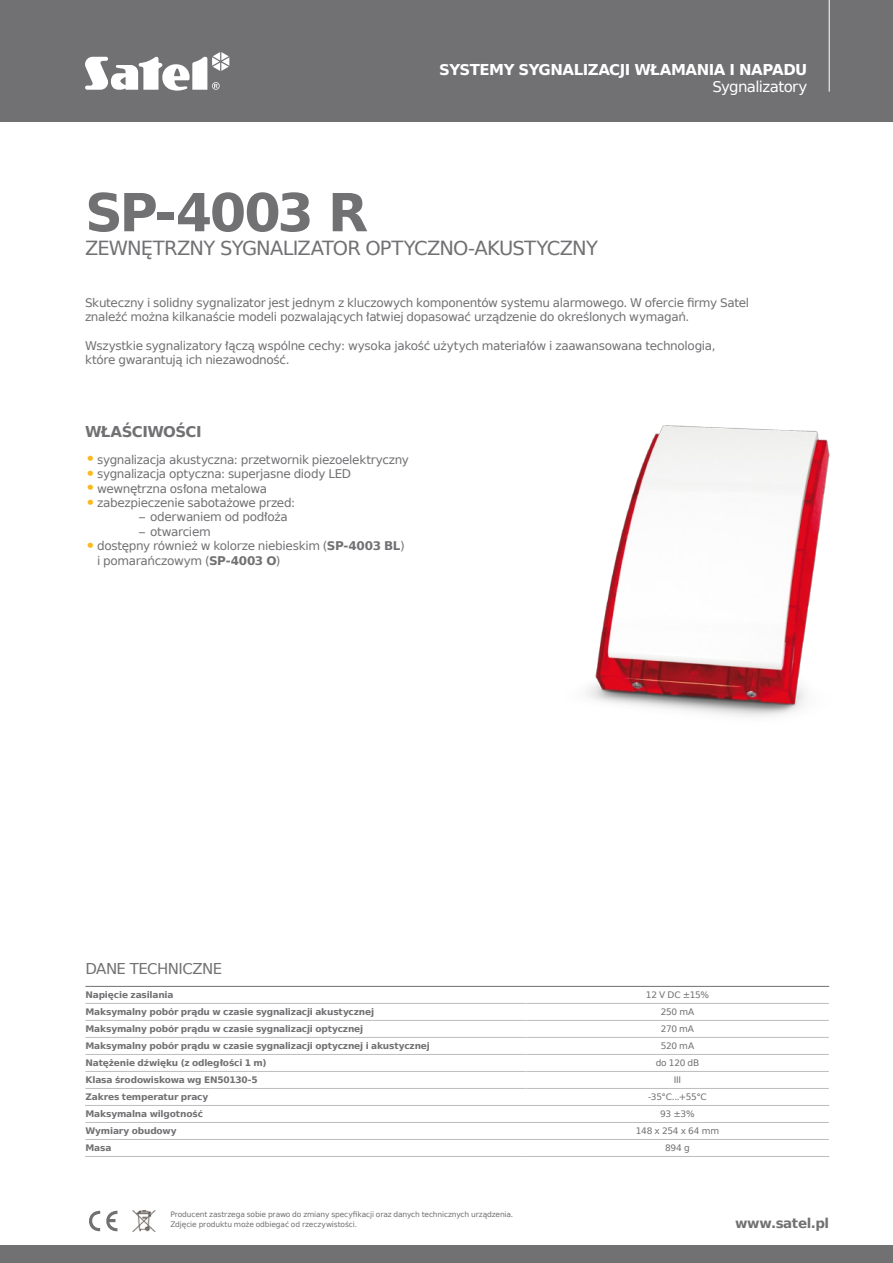
<style>
.page{position:relative;width:893px;height:1263px;background:#fff}
.page>*{position:absolute;margin:0;border:0;box-sizing:border-box;transform-origin:0 0}
.t1{font:700 52.5px "Prima Sans EU";letter-spacing:-.055em;color:#717073}
.t2{font:19.5px "Prima Sans EU";letter-spacing:-.035em;color:#717073}
.t3{font:700 15px "Prima Sans EU";letter-spacing:-.035em;color:#fff}
.t4{font:15px "Prima Sans EU";letter-spacing:-.04em;color:#717073}
.t5{font:15px "Prima Sans EU";letter-spacing:-.045em;color:#fff}
.t6{font:700 15px "Prima Sans EU";letter-spacing:-.04em;color:#717073}
.t7{font:700 13.5px "Prima Sans EU";letter-spacing:-.03em;color:#717073}
.t8{font:12px/14.4px "Prima Sans EU";letter-spacing:-.025em;color:#717073}
.t9{font:700 9px "Prima Sans EU";letter-spacing:-.02em;color:#717073}
.t10{font:9px "Prima Sans EU";letter-spacing:-.03em;color:#717073}
.t11{font:7.5px/10.5px "Prima Sans EU";letter-spacing:-.015em;color:#717073}
.s1{font-size:18px;color:#fab81c}
.s2{font-weight:700}
</style>
<div class="page">
<div style="left:0;top:0;width:893px;height:121px;background:#717073"></div>
<svg style="left:85px;top:52px;width:144px;height:39px"></svg>
<hr style="left:829px;top:0;width:1px;height:92px;background:#fff">
<img style="left:132px;top:1210px;width:24px;height:22px">
<svg style="left:89px;top:1210px;width:28px;height:22px"></svg>
<div style="left:0;top:1245px;width:893px;height:18px;background:#717073"></div>
<img style="left:587px;top:425px;width:243px;height:292px">
<hr style="left:85px;top:1122px;width:441px;height:1px;background:#bcbdbf">
<hr style="left:526px;top:1122px;width:303px;height:1px;background:#bcbdbf">
<hr style="left:85px;top:1139px;width:441px;height:1px;background:#bcbdbf">
<hr style="left:526px;top:1139px;width:303px;height:1px;background:#bcbdbf">
<hr style="left:85px;top:1156px;width:441px;height:1px;background:#bcbdbf">
<hr style="left:526px;top:1156px;width:303px;height:1px;background:#bcbdbf">
<hr style="left:85px;top:1003px;width:441px;height:1px;background:#bcbdbf">
<hr style="left:85px;top:1020px;width:441px;height:1px;background:#bcbdbf">
<hr style="left:85px;top:1037px;width:441px;height:1px;background:#bcbdbf">
<hr style="left:85px;top:1054px;width:441px;height:1px;background:#bcbdbf">
<hr style="left:85px;top:1071px;width:441px;height:1px;background:#bcbdbf">
<hr style="left:526px;top:1071px;width:303px;height:1px;background:#bcbdbf">
<hr style="left:85px;top:1088px;width:441px;height:1px;background:#bcbdbf">
<hr style="left:526px;top:1088px;width:303px;height:1px;background:#bcbdbf">
<hr style="left:85px;top:1105px;width:441px;height:1px;background:#bcbdbf">
<hr style="left:526px;top:1105px;width:303px;height:1px;background:#bcbdbf">
<hr style="left:526px;top:1054px;width:303px;height:1px;background:#bcbdbf">
<hr style="left:526px;top:1003px;width:303px;height:1px;background:#bcbdbf">
<hr style="left:526px;top:1020px;width:303px;height:1px;background:#bcbdbf">
<hr style="left:526px;top:1037px;width:303px;height:1px;background:#bcbdbf">
<hr style="left:85px;top:986px;width:441px;height:1px;background:#717073">
<hr style="left:526px;top:986px;width:303px;height:1px;background:#717073">
<p class="t3" style="left:439px;top:59px;width:370px">SYSTEMY SYGNALIZACJI WŁAMANIA I NAPADU</p>
<p class="t5" style="left:713px;top:76px;width:96px">Sygnalizatory</p>
<h1 class="t1" style="left:85px;top:176px;width:285px">SP-4003 R</h1>
<h2 class="t2" style="left:85px;top:234px;width:515px">ZEWNĘTRZNY SYGNALIZATOR OPTYCZNO-AKUSTYCZNY</h2>
<p class="t8" style="left:85px;top:295px;width:665px">Skuteczny i solidny sygnalizator jest jednym z kluczowych komponentów systemu alarmowego. W ofercie firmy Satel znaleźć można kilkanaście modeli pozwalających łatwiej dopasować urządzenie do określonych wymagań.</p>
<p class="t8" style="left:85px;top:338px;width:632px">Wszystkie sygnalizatory łączą wspólne cechy: wysoka jakość użytych materiałów i zaawansowana technologia, które gwarantują ich niezawodność.</p>
<p class="t6" style="left:85px;top:421px;width:118px">WŁAŚCIWOŚCI</p>
<p class="t8" style="left:85px;top:452px;width:325px"><span class="s1">•</span>sygnalizacja akustyczna: przetwornik piezoelektryczny</p>
<p class="t8" style="left:85px;top:466px;width:268px"><span class="s1">•</span>sygnalizacja optyczna: superjasne diody LED</p>
<p class="t8" style="left:85px;top:481px;width:184px"><span class="s1">•</span>wewnętrzna osłona metalowa</p>
<p class="t8" style="left:85px;top:495px;width:212px"><span class="s1">•</span>zabezpieczenie sabotażowe przed:</p>
<p class="t8" style="left:139px;top:510px;width:150px">– oderwaniem od podłoża</p>
<p class="t8" style="left:139px;top:524px;width:73px">– otwarciem</p>
<p class="t8" style="left:97px;top:538px;width:309px;text-indent:-12px"><span class="s1">•</span>dostępny również w kolorze niebieskim (<span class="s2">SP-4003 BL</span>) i pomarańczowym (<span class="s2">SP-4003 O</span>)</p>
<p class="t4" style="left:85px;top:958px;width:138px">DANE TECHNICZNE</p>
<p class="t9" style="left:85px;top:989px;width:90px">Napięcie zasilania</p>
<p class="t10" style="left:646px;top:989px;width:65px">12 V DC ±15%</p>
<p class="t9" style="left:85px;top:1006px;width:290px">Maksymalny pobór prądu w czasie sygnalizacji akustycznej</p>
<p class="t10" style="left:661px;top:1006px;width:35px">250 mA</p>
<p class="t9" style="left:85px;top:1023px;width:279px">Maksymalny pobór prądu w czasie sygnalizacji optycznej</p>
<p class="t10" style="left:661px;top:1023px;width:35px">270 mA</p>
<p class="t9" style="left:85px;top:1040px;width:346px">Maksymalny pobór prądu w czasie sygnalizacji optycznej i akustycznej</p>
<p class="t10" style="left:661px;top:1040px;width:35px">520 mA</p>
<p class="t9" style="left:85px;top:1057px;width:183px">Natężenie dźwięku (z odległości 1 m)</p>
<p class="t10" style="left:656px;top:1057px;width:45px">do 120 dB</p>
<p class="t9" style="left:85px;top:1074px;width:174px">Klasa środowiskowa wg EN50130-5</p>
<p class="t10" style="left:674px;top:1074px;width:9px">III</p>
<p class="t9" style="left:85px;top:1091px;width:124px">Zakres temperatur pracy</p>
<p class="t10" style="left:648px;top:1091px;width:60px">-35°C...+55°C</p>
<p class="t9" style="left:85px;top:1108px;width:119px">Maksymalna wilgotność</p>
<p class="t10" style="left:660px;top:1108px;width:36px">93 ±3%</p>
<p class="t9" style="left:85px;top:1125px;width:93px">Wymiary obudowy</p>
<p class="t10" style="left:636px;top:1125px;width:85px">148 x 254 x 64 mm</p>
<p class="t9" style="left:85px;top:1142px;width:28px">Masa</p>
<p class="t10" style="left:665px;top:1142px;width:26px">894 g</p>
<p class="t11" style="left:170px;top:1209px;width:344px">Producent zastrzega sobie prawo do zmiany specyfikacji oraz danych technicznych urządzenia.<br>Zdjęcie produktu może odbiegać od rzeczywistości.</p>
<p class="t7" style="left:735px;top:1213px;width:96px">www.satel.pl</p>
</div>
